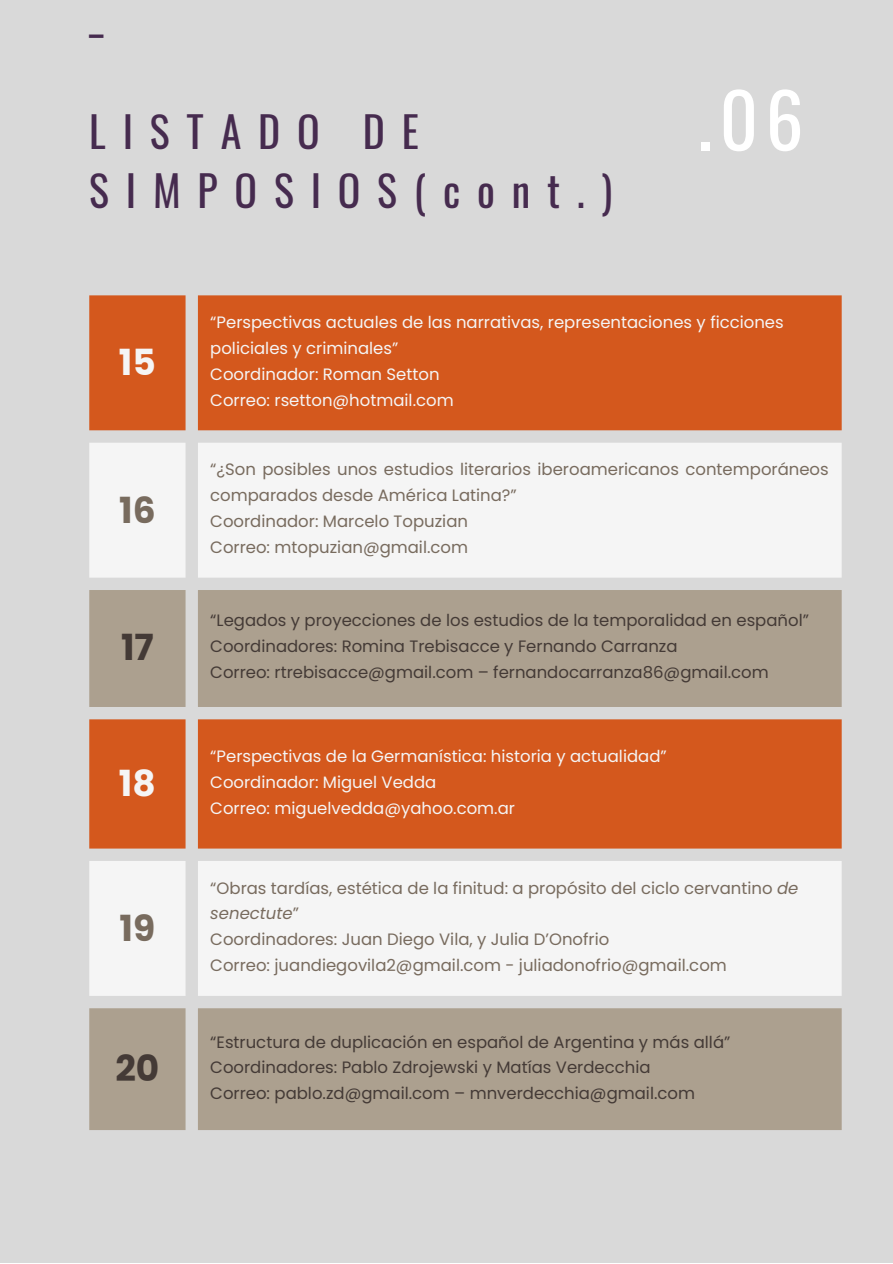
<style>
.page{position:relative;width:893px;height:1264px;background:#fff}
.page>*{position:absolute;margin:0;border:0;box-sizing:border-box;transform-origin:0 0}
.t1{font:75px "Oswald";color:#fff}
.t2{font:42px/58.5px "Oswald";letter-spacing:.4em;color:#462b4f}
.t3{font:700 36px "Poppins";color:#f5f5f5}
.t4{font:700 36px "Poppins";color:#786b5e}
.t5{font:700 36px "Poppins";color:#443a36}
.t6{font:16.5px/25.8px "Poppins";color:#786b5e}
.t7{font:16.5px/25.8px "Poppins";color:#443a36}
.t8{font:16.5px/25.8px "Poppins";color:#f5f5f5}
.s1{font-style:italic}
</style>
<div class="page">
<div style="left:0;top:0;width:892px;height:1262px;background:#d9d9d9"></div>
<div style="left:89px;top:295px;width:752px;height:136px;background:#d4581d"></div>
<div style="left:89px;top:443px;width:752px;height:135px;background:#f5f5f5"></div>
<svg style="left:89px;top:590px;width:752px;height:540px;background:#cba893"></svg>
<h2 class="t2" style="left:89px;top:-16px;width:16px">_</h2>
<h2 class="t2" style="left:89px;top:101px;width:524px">LISTADO DE<br>SIMPOSIOS(cont.)</h2>
<h1 class="t1" style="left:697px;top:61px;width:107px">.06</h1>
<h3 class="t3" style="left:119px;top:337px;width:38px">15</h3>
<h3 class="t4" style="left:119px;top:484px;width:38px">16</h3>
<h3 class="t5" style="left:121px;top:622px;width:34px">17</h3>
<h3 class="t3" style="left:119px;top:758px;width:38px">18</h3>
<h3 class="t4" style="left:119px;top:903px;width:37px">19</h3>
<h3 class="t5" style="left:115px;top:1043px;width:45px">20</h3>
<p class="t8" style="left:210px;top:309px;width:575px">“Perspectivas actuales de las narrativas, representaciones y ficciones policiales y criminales”<br>Coordinador: Roman Setton<br>Correo: rsetton@hotmail.com</p>
<p class="t6" style="left:210px;top:456px;width:620px">“¿Son posibles unos estudios literarios iberoamericanos contemporáneos comparados desde América Latina?”<br>Coordinador: Marcelo Topuzian<br>Correo: mtopuzian@gmail.com</p>
<p class="t7" style="left:210px;top:607px;width:600px">“Legados y proyecciones de los estudios de la temporalidad en español”<br>Coordinadores: Romina Trebisacce y Fernando Carranza<br>Correo: rtrebisacce@gmail.com – fernandocarranza86@gmail.com</p>
<p class="t8" style="left:210px;top:743px;width:458px">“Perspectivas de la Germanística: historia y actualidad”<br>Coordinador: Miguel Vedda<br>Correo: miguelvedda@yahoo.com.ar</p>
<p class="t6" style="left:210px;top:874px;width:589px">“Obras tardías, estética de la finitud: a propósito del ciclo cervantino <span class="s1">de senectute</span>”<br>Coordinadores: Juan Diego Vila, y Julia D’Onofrio<br>Correo: juandiegovila2@gmail.com - juliadonofrio@gmail.com</p>
<p class="t7" style="left:210px;top:1028px;width:521px">“Estructura de duplicación en español de Argentina y más allá”<br>Coordinadores: Pablo Zdrojewski y Matías Verdecchia<br>Correo: pablo.zd@gmail.com – mnverdecchia@gmail.com</p>
</div>
